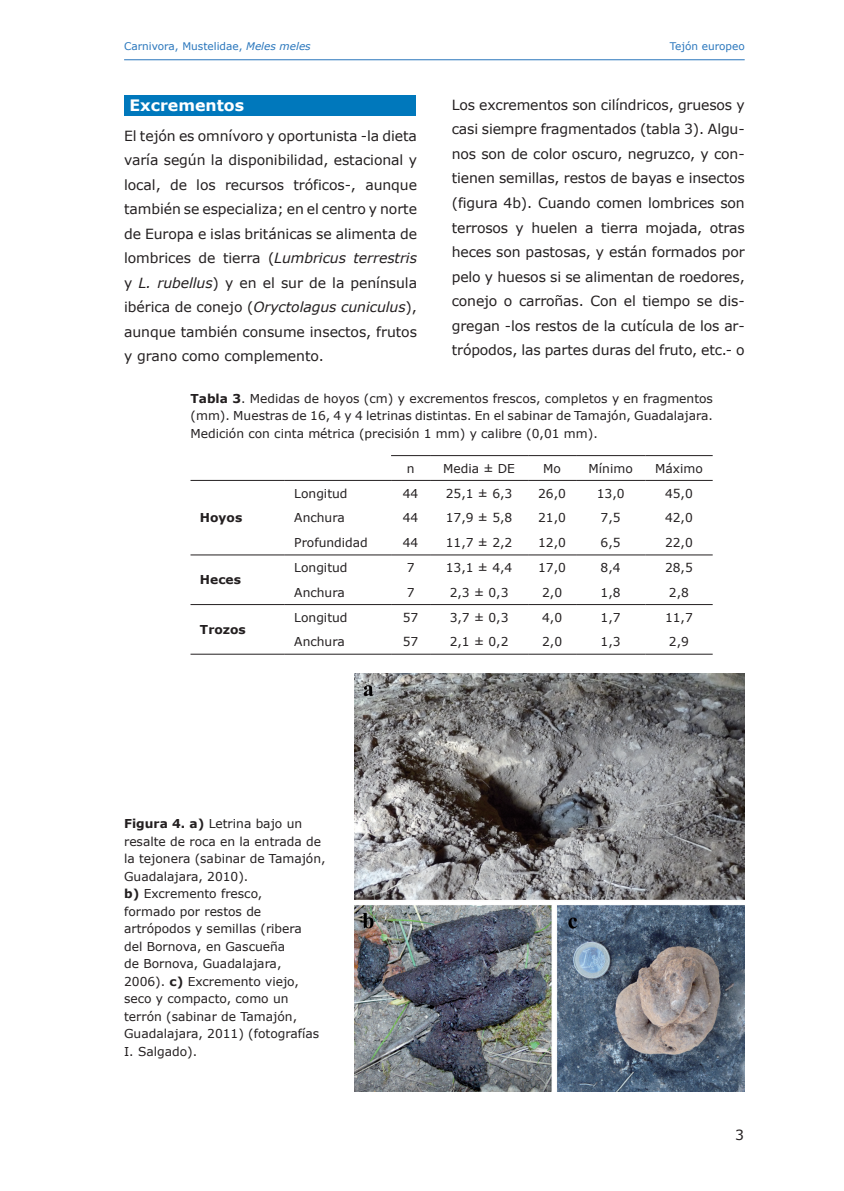
<style>
.page{position:relative;width:844px;height:1191px;background:#fff}
.page>*{position:absolute;margin:0;border:0;box-sizing:border-box;transform-origin:0 0}
.Cabecera_I{font:700 15.75px "Verdana";color:#fff}
.Texto{font:14px/24.5px "Verdana";letter-spacing:-.01em;color:#231f20;text-align:justify}
.Tablas_y_Figuras{font:14px "Verdana";color:#231f20}
.Tablas_y_Figuras-2{font:12.25px/17.5px "Verdana";color:#231f20}
.Tablas_y_Figuras-3{font:700 12.25px "Verdana";color:#231f20}
.t1{font:10.5px "Verdana";color:#2976bc}
.s1{font-style:italic}
.s2{font-weight:700}
</style>
<div class="page">
<hr style="left:124px;top:59px;width:620px;height:1px;background:#2976bc">
<div style="left:124px;top:95px;width:291px;height:21px;background:#0078bc"></div>
<hr style="left:190px;top:480px;width:95px;height:1px;background:#231f20">
<hr style="left:285px;top:480px;width:106px;height:1px;background:#231f20">
<hr style="left:391px;top:480px;width:39px;height:1px;background:#231f20">
<hr style="left:430px;top:480px;width:98px;height:1px;background:#231f20">
<hr style="left:528px;top:480px;width:48px;height:1px;background:#231f20">
<hr style="left:576px;top:480px;width:69px;height:1px;background:#231f20">
<hr style="left:645px;top:480px;width:67px;height:1px;background:#231f20">
<hr style="left:391px;top:455px;width:39px;height:1px;background:#231f20">
<hr style="left:430px;top:455px;width:98px;height:1px;background:#231f20">
<hr style="left:528px;top:455px;width:48px;height:1px;background:#231f20">
<hr style="left:576px;top:455px;width:69px;height:1px;background:#231f20">
<hr style="left:645px;top:455px;width:67px;height:1px;background:#231f20">
<hr style="left:190px;top:554px;width:95px;height:1px;background:#231f20">
<hr style="left:285px;top:554px;width:106px;height:1px;background:#231f20">
<hr style="left:391px;top:554px;width:39px;height:1px;background:#231f20">
<hr style="left:430px;top:554px;width:98px;height:1px;background:#231f20">
<hr style="left:528px;top:554px;width:48px;height:1px;background:#231f20">
<hr style="left:576px;top:554px;width:69px;height:1px;background:#231f20">
<hr style="left:645px;top:554px;width:67px;height:1px;background:#231f20">
<hr style="left:285px;top:654px;width:106px;height:1px;background:#231f20">
<hr style="left:391px;top:654px;width:39px;height:1px;background:#231f20">
<hr style="left:430px;top:654px;width:98px;height:1px;background:#231f20">
<hr style="left:528px;top:654px;width:48px;height:1px;background:#231f20">
<hr style="left:576px;top:654px;width:69px;height:1px;background:#231f20">
<hr style="left:645px;top:654px;width:67px;height:1px;background:#231f20">
<hr style="left:190px;top:654px;width:95px;height:1px;background:#231f20">
<hr style="left:190px;top:604px;width:95px;height:1px;background:#231f20">
<hr style="left:285px;top:604px;width:106px;height:1px;background:#231f20">
<hr style="left:391px;top:604px;width:39px;height:1px;background:#231f20">
<hr style="left:430px;top:604px;width:98px;height:1px;background:#231f20">
<hr style="left:528px;top:604px;width:48px;height:1px;background:#231f20">
<hr style="left:576px;top:604px;width:69px;height:1px;background:#231f20">
<hr style="left:645px;top:604px;width:67px;height:1px;background:#231f20">
<img style="left:354px;top:673px;width:390px;height:418px">
<p class="t1" style="left:124px;top:39px;width:188px">Carnivora, Mustelidae, <span class="s1">Meles meles</span></p>
<p class="t1" style="left:669px;top:39px;width:76px">Tejón europeo</p>
<p class="Texto" style="left:451px;top:92px;width:294px">Los excrementos son cilíndricos, gruesos y casi siempre fragmentados (tabla 3). Algu&shy;nos son de color oscuro, negruzco, y con&shy;tienen semillas, restos de bayas e insectos (figura 4b). Cuando comen lombrices son terrosos y huelen a tierra mojada, otras heces son pastosas, y están formados por pelo y huesos si se alimentan de roedores, conejo o carroñas. Con el tiempo se dis&shy;gregan -los restos de la cutícula de los ar&shy;trópodos, las partes duras del fruto, etc.- o</p>
<p class="Tablas_y_Figuras-2" style="left:190px;top:389px;width:524px;text-align:justify"><span class="s2">Tabla 3</span>. Medidas de hoyos (cm) y excrementos frescos, completos y en fragmentos (mm). Muestras de 16, 4 y 4 letrinas distintas. En el sabinar de Tamajón, Guadalajara.<br>Medición con cinta métrica (precisión 1 mm) y calibre (0,01 mm).</p>
<p class="Tablas_y_Figuras-2" style="left:406px;top:459px;width:9px">n</p>
<p class="Tablas_y_Figuras-2" style="left:443px;top:459px;width:73px">Media ± DE</p>
<p class="Tablas_y_Figuras-2" style="left:543px;top:459px;width:19px">Mo</p>
<p class="Tablas_y_Figuras-2" style="left:588px;top:459px;width:46px">Mínimo</p>
<p class="Tablas_y_Figuras-2" style="left:655px;top:459px;width:49px">Máximo</p>
<p class="Cabecera_I" style="left:129px;top:94px;width:116px">Excrementos</p>
<p class="Texto" style="left:124px;top:123px;width:294px">El tejón es omnívoro y oportunista -la dieta varía según la disponibilidad, estacional y local, de los recursos tróficos-, aunque también se especializa; en el centro y norte de Europa e islas británicas se alimenta de lombrices de tierra (<span class="s1">Lumbricus terrestris </span>y <span class="s1">L. rubellus</span>) y en el sur de la península ibérica de conejo (<span class="s1">Oryctolagus cuniculus</span>), aunque también consume insectos, frutos y grano como complemento.</p>
<p class="Tablas_y_Figuras-3" style="left:200px;top:509px;width:44px">Hoyos</p>
<p class="Tablas_y_Figuras-3" style="left:200px;top:571px;width:42px">Heces</p>
<p class="Tablas_y_Figuras-3" style="left:200px;top:621px;width:47px">Trozos</p>
<p class="Tablas_y_Figuras-2" style="left:294px;top:484px;width:55px">Longitud</p>
<p class="Tablas_y_Figuras-2" style="left:402px;top:484px;width:17px">44</p>
<p class="Tablas_y_Figuras-2" style="left:445px;top:484px;width:68px">25,1 ± 6,3</p>
<p class="Tablas_y_Figuras-2" style="left:538px;top:484px;width:29px">26,0</p>
<p class="Tablas_y_Figuras-2" style="left:596px;top:484px;width:29px">13,0</p>
<p class="Tablas_y_Figuras-2" style="left:665px;top:484px;width:29px">45,0</p>
<p class="Tablas_y_Figuras-2" style="left:294px;top:509px;width:52px">Anchura</p>
<p class="Tablas_y_Figuras-2" style="left:402px;top:509px;width:17px">44</p>
<p class="Tablas_y_Figuras-2" style="left:445px;top:509px;width:68px">17,9 ± 5,8</p>
<p class="Tablas_y_Figuras-2" style="left:538px;top:509px;width:29px">21,0</p>
<p class="Tablas_y_Figuras-2" style="left:600px;top:509px;width:22px">7,5</p>
<p class="Tablas_y_Figuras-2" style="left:665px;top:509px;width:29px">42,0</p>
<p class="Tablas_y_Figuras-2" style="left:294px;top:534px;width:75px">Profundidad</p>
<p class="Tablas_y_Figuras-2" style="left:402px;top:534px;width:17px">44</p>
<p class="Tablas_y_Figuras-2" style="left:445px;top:534px;width:68px">11,7 ± 2,2</p>
<p class="Tablas_y_Figuras-2" style="left:538px;top:534px;width:29px">12,0</p>
<p class="Tablas_y_Figuras-2" style="left:600px;top:534px;width:22px">6,5</p>
<p class="Tablas_y_Figuras-2" style="left:665px;top:534px;width:29px">22,0</p>
<p class="Tablas_y_Figuras-2" style="left:294px;top:559px;width:55px">Longitud</p>
<p class="Tablas_y_Figuras-2" style="left:406px;top:559px;width:9px">7</p>
<p class="Tablas_y_Figuras-2" style="left:445px;top:559px;width:68px">13,1 ± 4,4</p>
<p class="Tablas_y_Figuras-2" style="left:538px;top:559px;width:29px">17,0</p>
<p class="Tablas_y_Figuras-2" style="left:600px;top:559px;width:22px">8,4</p>
<p class="Tablas_y_Figuras-2" style="left:665px;top:559px;width:29px">28,5</p>
<p class="Tablas_y_Figuras-2" style="left:294px;top:583px;width:52px">Anchura</p>
<p class="Tablas_y_Figuras-2" style="left:406px;top:583px;width:9px">7</p>
<p class="Tablas_y_Figuras-2" style="left:449px;top:583px;width:60px">2,3 ± 0,3</p>
<p class="Tablas_y_Figuras-2" style="left:542px;top:583px;width:22px">2,0</p>
<p class="Tablas_y_Figuras-2" style="left:600px;top:583px;width:22px">1,8</p>
<p class="Tablas_y_Figuras-2" style="left:668px;top:583px;width:22px">2,8</p>
<p class="Tablas_y_Figuras-2" style="left:294px;top:608px;width:55px">Longitud</p>
<p class="Tablas_y_Figuras-2" style="left:402px;top:608px;width:17px">57</p>
<p class="Tablas_y_Figuras-2" style="left:449px;top:608px;width:60px">3,7 ± 0,3</p>
<p class="Tablas_y_Figuras-2" style="left:542px;top:608px;width:22px">4,0</p>
<p class="Tablas_y_Figuras-2" style="left:600px;top:608px;width:22px">1,7</p>
<p class="Tablas_y_Figuras-2" style="left:665px;top:608px;width:29px">11,7</p>
<p class="Tablas_y_Figuras-2" style="left:294px;top:633px;width:52px">Anchura</p>
<p class="Tablas_y_Figuras-2" style="left:402px;top:633px;width:17px">57</p>
<p class="Tablas_y_Figuras-2" style="left:449px;top:633px;width:60px">2,1 ± 0,2</p>
<p class="Tablas_y_Figuras-2" style="left:542px;top:633px;width:22px">2,0</p>
<p class="Tablas_y_Figuras-2" style="left:600px;top:633px;width:22px">1,3</p>
<p class="Tablas_y_Figuras-2" style="left:668px;top:633px;width:22px">2,9</p>
<p class="Tablas_y_Figuras-2" style="left:124px;top:815px;width:203px"><span class="s2">Figura 4. a)</span> Letrina bajo un resalte de roca en la entrada de la tejonera (sabinar de Tamajón,<br>Guadalajara, 2010).</p>
<p class="Tablas_y_Figuras-2" style="left:124px;top:885px;width:197px"><span class="s2">b)</span> Excremento fresco,<br>formado por restos de artrópodos y semillas (ribera del Bornova, en Gascueña<br>de Bornova, Guadalajara,<br>2006). <span class="s2">c)</span> Excremento viejo, seco y compacto, como un terrón (sabinar de Tamajón,<br>Guadalajara, 2011) (fotografías<br>I. Salgado).</p>
<p class="Tablas_y_Figuras" style="left:735px;top:1125px;width:10px">3</p>
</div>
